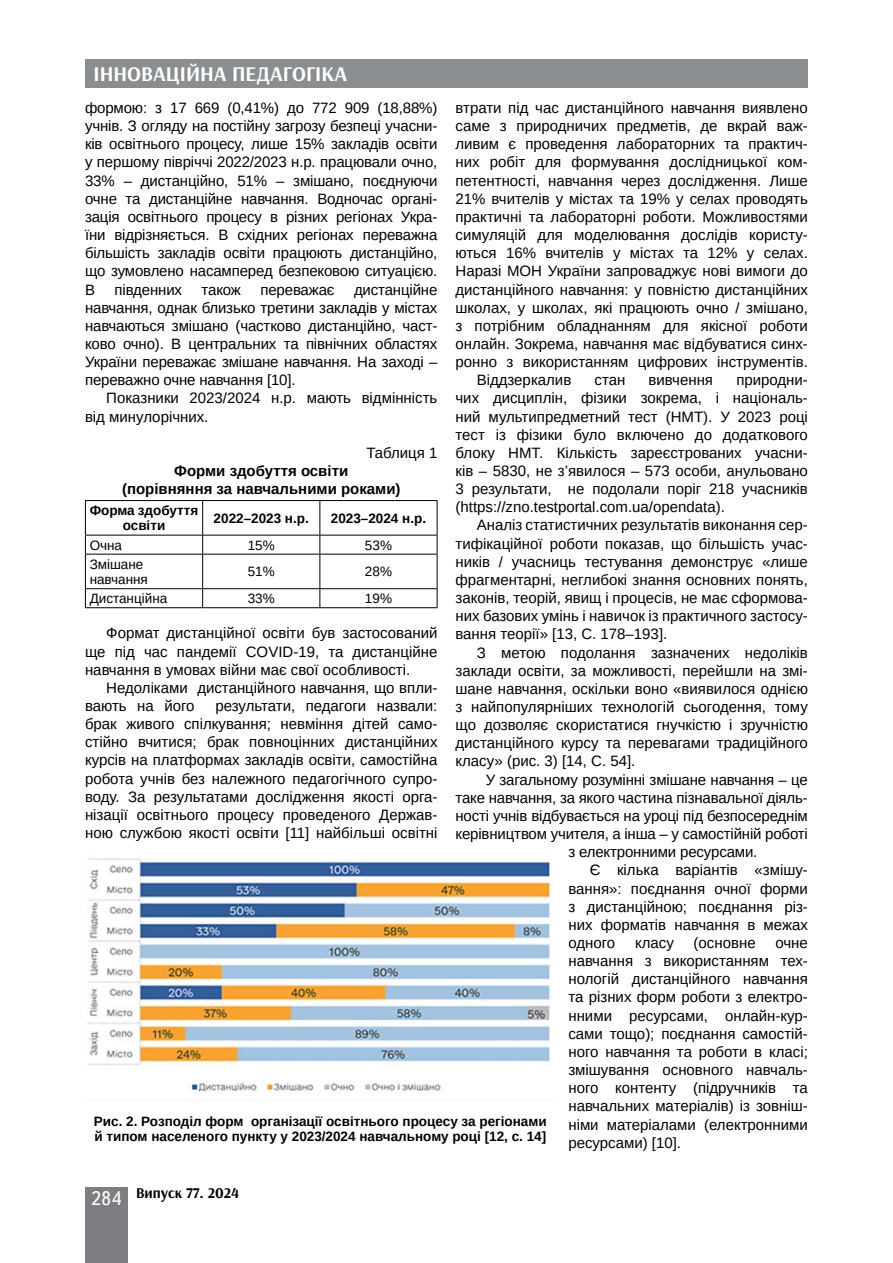
<style>
.page{position:relative;width:893px;height:1263px;background:#fff}
.page>*{position:absolute;margin:0;border:0;box-sizing:border-box;transform-origin:0 0}
.t1{font:700 21px "Arsenal";color:#fff}
.t2{font:15px/18.1px "Arimo";color:#000;text-align:justify}
.t3{font:700 15px/18.1px "Arimo";color:#000;text-align:center}
.t4{font:700 15px "Arsenal";color:#000}
.t5{font:700 13.5px/15px "Arimo";color:#000;text-align:center}
.t6{font:13.5px/15px "Arimo";color:#000}
.s1{font-family:"Ukrainian Text";font-weight:400;font-size:19.5px;color:#fff}
</style>
<div class="page">
<div style="left:85px;top:59px;width:723px;height:29px;background:#8b8e90"></div>
<div style="left:85px;top:1186px;width:43px;height:76px;background:#7d7e81"></div>
<hr style="left:85px;top:500px;width:118px;height:1px;background:#000">
<hr style="left:85px;top:501px;width:1px;height:34px;background:#000">
<hr style="left:203px;top:500px;width:117px;height:1px;background:#000">
<hr style="left:202px;top:501px;width:1px;height:34px;background:#000">
<hr style="left:320px;top:500px;width:117px;height:1px;background:#000">
<hr style="left:319px;top:501px;width:1px;height:34px;background:#000">
<hr style="left:437px;top:501px;width:1px;height:34px;background:#000">
<hr style="left:85px;top:535px;width:118px;height:1px;background:#000">
<svg style="left:85px;top:535px;width:1px;height:19px"></svg>
<hr style="left:203px;top:535px;width:117px;height:1px;background:#000">
<svg style="left:202px;top:535px;width:1px;height:19px"></svg>
<hr style="left:320px;top:535px;width:117px;height:1px;background:#000">
<svg style="left:319px;top:535px;width:1px;height:19px"></svg>
<svg style="left:437px;top:535px;width:1px;height:19px"></svg>
<hr style="left:85px;top:554px;width:118px;height:1px;background:#000">
<hr style="left:85px;top:554px;width:1px;height:34px;background:#000">
<hr style="left:203px;top:554px;width:117px;height:1px;background:#000">
<hr style="left:202px;top:554px;width:1px;height:34px;background:#000">
<hr style="left:320px;top:554px;width:117px;height:1px;background:#000">
<hr style="left:319px;top:554px;width:1px;height:34px;background:#000">
<hr style="left:437px;top:554px;width:1px;height:34px;background:#000">
<hr style="left:85px;top:588px;width:118px;height:1px;background:#000">
<svg style="left:85px;top:589px;width:1px;height:18px"></svg>
<hr style="left:203px;top:588px;width:117px;height:1px;background:#000">
<svg style="left:202px;top:589px;width:1px;height:18px"></svg>
<hr style="left:320px;top:588px;width:117px;height:1px;background:#000">
<svg style="left:319px;top:589px;width:1px;height:18px"></svg>
<svg style="left:437px;top:589px;width:1px;height:18px"></svg>
<hr style="left:85px;top:607px;width:118px;height:1px;background:#000">
<hr style="left:203px;top:607px;width:117px;height:1px;background:#000">
<hr style="left:320px;top:607px;width:117px;height:1px;background:#000">
<img style="left:87px;top:858px;width:465px;height:234px">
<h1 class="t1" style="left:94px;top:61px;width:255px">ІННОВАЦІЙНА ПЕДАГОГІКА</h1>
<p class="t2" style="left:455px;top:99px;width:354px">втрати під час дистанційного навчання виявлено саме з природничих предметів, де вкрай важ&shy;ливим є проведення лабораторних та практич&shy;них робіт для формування дослідницької ком&shy;петентності, навчання через дослідження. Лише 21% вчителів у містах та 19% у селах проводять практичні та лабораторні роботи. М ожливостями симуляцій для моделювання дослідів користу&shy;ються 16% вчителів у містах та 12% у селах.<br>Н аразі МОН</p>
<p class="t2" style="left:85px;top:99px;width:354px">формою: з 17 669 (0,41%) до 772 909 (18,88%) учнів. З огляду на постійну загрозу безпеці учасни&shy;ків освітнього процесу, лише 15% закладів освіти у першому півріччі 2022/2023 н.р. працювали очно, 33% – дистанційно, 51% – змішано, поєднуючи очне та дистанційне навчання. Водночас органі&shy;зація освітнього процесу в різних регіонах Укра&shy;їни відрізняється. В східних регіонах переважна більшість закладів освіти працюють дистанційно, що зумовлено насамперед безпековою ситуацією.<br>В</p>
<p class="t2" style="left:548px;top:262px;width:262px">України запроваджує нові вимоги до</p>
<p class="t2" style="left:455px;top:280px;width:354px">дистанційного навчання: у повністю дистанційних</p>
<p class="t2" style="left:455px;top:298px;width:354px">школах, у школах, які працюють очно / змішано,</p>
<p class="t2" style="left:455px;top:317px;width:354px">з потрібним обладнанням для якісної роботи</p>
<p class="t2" style="left:455px;top:335px;width:354px">онлайн. Зокрема, навчання має відбуватися синх-</p>
<p class="t2" style="left:455px;top:353px;width:354px">ронно з використанням цифрових інструментів.</p>
<p class="t2" style="left:477px;top:371px;width:96px">Віддзеркалив</p>
<p class="t2" style="left:595px;top:371px;width:32px">стан</p>
<p class="t2" style="left:649px;top:371px;width:66px">вивчення</p>
<p class="t2" style="left:85px;top:280px;width:354px;text-indent:269px">дистанційне навчання, однак близько третини закладів у містах навчаються змішано (частково дистанційно, част&shy;ково очно). В центральних та північних областях України переважає змішане навчання. Н а заході – переважно очне навчання [10].</p>
<p class="t2" style="left:85px;top:389px;width:354px;text-indent:21px">Показники 2023/2024 н.р. мають відмінність від минулорічних.</p>
<p class="t2" style="left:366px;top:444px;width:73px">Таблиця 1</p>
<p class="t3" style="left:122px;top:462px;width:280px">Форми здобуття освіти<br>(порівняння за навчальними роками)</p>
<p class="t5" style="left:90px;top:503px;width:110px">Форма здобуття освіти</p>
<p class="t5" style="left:214px;top:511px;width:97px">2022–2023 н.р.</p>
<p class="t5" style="left:331px;top:511px;width:97px">2023–2024 н.р.</p>
<p class="t6" style="left:90px;top:537px;width:34px">Очна</p>
<p class="t6" style="left:248px;top:537px;width:29px">15%</p>
<p class="t6" style="left:365px;top:537px;width:29px">53%</p>
<p class="t6" style="left:90px;top:557px;width:60px">Змішане навчання</p>
<p class="t6" style="left:248px;top:564px;width:29px">51%</p>
<p class="t6" style="left:365px;top:564px;width:29px">28%</p>
<p class="t6" style="left:90px;top:591px;width:79px">Дистанційна</p>
<p class="t6" style="left:248px;top:591px;width:29px">33%</p>
<p class="t6" style="left:365px;top:591px;width:29px">19%</p>
<p class="t2" style="left:85px;top:624px;width:354px;text-indent:21px">Формат дистанційної освіти був застосований ще під час пандемії COVID-19, та дистанційне навчання в умовах війни має свої особливості.</p>
<p class="t2" style="left:85px;top:679px;width:354px;text-indent:21px">Недоліками дистанційного навчання, що впли&shy;вають на його</p>
<p class="t2" style="left:115px;top:280px;width:69px">південних</p>
<p class="t2" style="left:202px;top:280px;width:41px">також</p>
<p class="t2" style="left:260px;top:280px;width:76px">переважає</p>
<p class="t2" style="left:455px;top:371px;width:354px;text-indent:281px">природни&shy;чих дисциплін, фізики зокрема, і національ&shy;ний мультипредметний тест (НМТ</p>
<p class="t2" style="left:455px;top:407px;width:354px;text-indent:248px">). У 2023 році тест із фізики було включено до додаткового блоку НМТ</p>
<p class="t2" style="left:455px;top:444px;width:354px;text-indent:84px">. Кількість зареєстрованих учасни&shy;ків – 5830, не з’явилося – 573 особи, анульовано 3 результати, не подолали поріг 218 учасників (https://zno.testportal.com.ua/opendata).</p>
<p class="t2" style="left:455px;top:516px;width:354px;text-indent:21px">Аналіз статистичних результатів виконання сер&shy;тифікаційної роботи показав, що більшість учас&shy;ників / учасниць тестування демонструє «лише фрагментарні, неглибокі знання основних понять, законів, теорій, явищ і процесів, не має сформова&shy;них базових умінь і навичок із практичного застосу&shy;вання теорії» [13, С. 178–193].</p>
<p class="t2" style="left:455px;top:643px;width:354px;text-indent:21px">З метою подолання зазначених недоліків заклади освіти, за можливості, перейшли на змі&shy;шане навчання, оскільки воно «виявилося однією з найпопулярніших технологій сьогодення, тому що дозволяє скористатися гнучкістю і зручністю дистанційного курсу та перевагами традиційного класу» (рис. 3) [14, С. 54].</p>
<p class="t2" style="left:486px;top:770px;width:324px">У загальному розумінні змішане навчання – це</p>
<p class="t2" style="left:455px;top:789px;width:354px">таке навчання, за якого частина пізнавальної діяль-</p>
<p class="t2" style="left:455px;top:807px;width:354px">ності учнів відбувається на уроці під безпосереднім</p>
<p class="t2" style="left:455px;top:825px;width:354px">керівництвом учителя, а інша – у самостійній роботі</p>
<p class="t2" style="left:568px;top:843px;width:191px">з електронними ресурсами.</p>
<p class="t2" style="left:590px;top:861px;width:220px">Є кілька варіантів «змішу-</p>
<p class="t2" style="left:568px;top:879px;width:241px">вання»: поєднання очної форми</p>
<p class="t2" style="left:568px;top:897px;width:241px">з дистанційною; поєднання різ-</p>
<p class="t2" style="left:568px;top:916px;width:241px">них форматів навчання в межах</p>
<p class="t2" style="left:568px;top:934px;width:48px">одного</p>
<p class="t2" style="left:635px;top:934px;width:40px">класу</p>
<p class="t2" style="left:694px;top:934px;width:64px">(основне</p>
<p class="t2" style="left:85px;top:697px;width:354px;text-indent:130px">результати, педагоги назвали: брак живого спілкування; невміння дітей само&shy;стійно вчитися; брак повноцінних дистанційних курсів на платформах закладів освіти, самостійна робота учнів без належного педагогічного супро&shy;воду. За результатами дослідження якості орга&shy;нізації освітнього процесу проведеного Держав&shy;ною службою якості освіти [11] найбільші освітні</p>
<p class="t2" style="left:568px;top:934px;width:241px;text-indent:207px">очне навчання з використанням тех&shy;нологій дистанційного навчання та різних форм роботи з електро&shy;нними ресурсами, онлайн-кур&shy;сами тощо); поєднання самостій&shy;ного навчання та роботи в класі; змішування основного навчаль&shy;ного контенту (підручників та навчальних матеріалів) із зовніш&shy;німи матеріалами (електронними ресурсами) [10].</p>
<p class="t5" style="left:94px;top:1114px;width:454px;text-align:left">Рис. 2. Розподіл форм організації освітнього процесу за регіонами й типом населеного пункту у 2023/2024 навчальному році [12, с. 14]</p>
<p class="t4" style="left:91px;top:1183px;width:150px"><span class="s1">284</span> Випуск 77. 2024</p>
</div>
